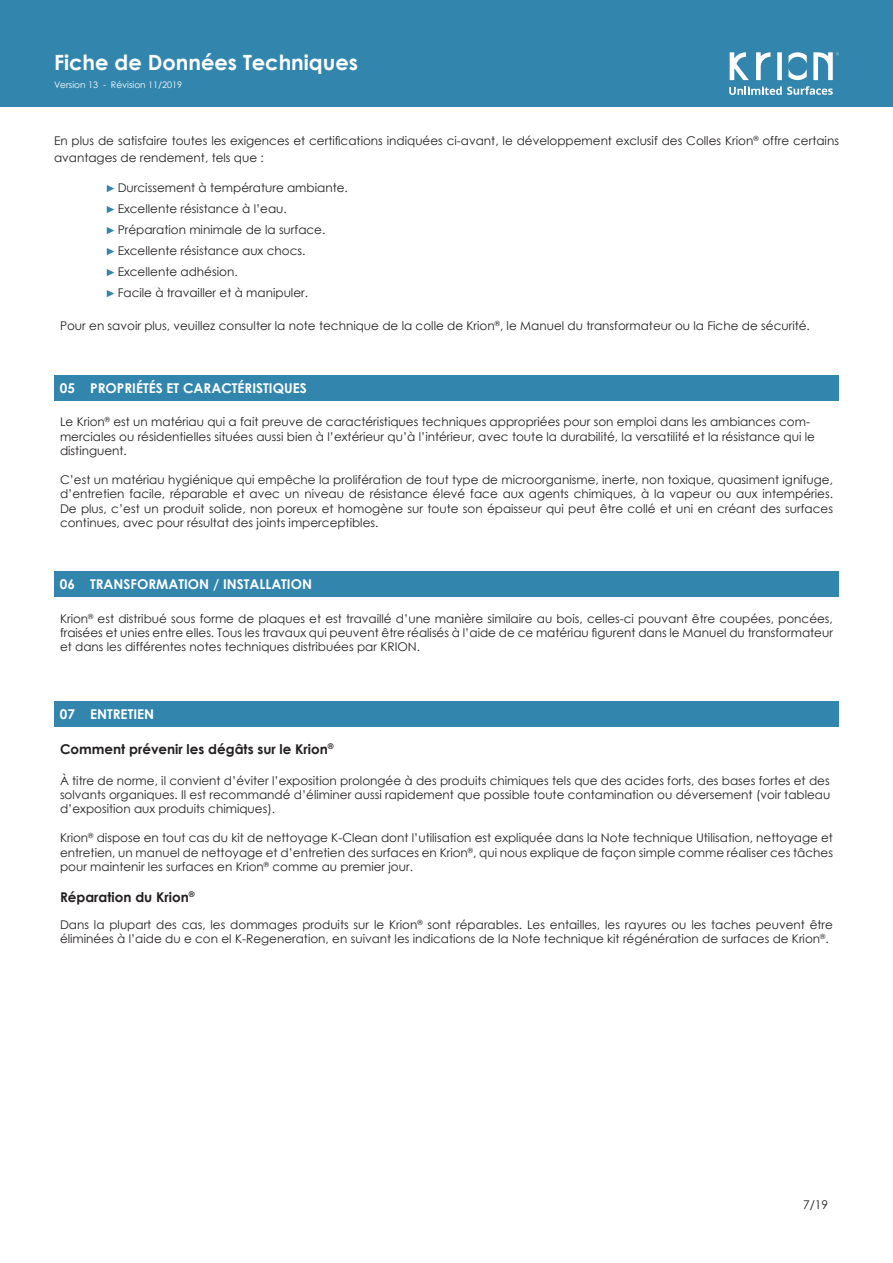
<style>
.page{position:relative;width:893px;height:1263px;background:#fff}
.page>*{position:absolute;margin:0;border:0;box-sizing:border-box;transform-origin:0 0}
.t1{font:700 21px "Century Gothic";color:#fff}
.Subtitulos_Blancos{font:700 13.5px "Century Gothic";color:#fff}
.Subtitulos{font:700 13.5px "Century Gothic";color:#231f20}
.Texto{font:12px/14.4px "Century Gothic";color:#231f20;text-align:justify}
.t2{font:9px "Century Gothic";color:#fff}
</style>
<div class="page">
<div style="left:0;top:0;width:893px;height:106px;background:#3286ae"></div>
<svg style="left:788px;top:52px;width:19px;height:28px"></svg>
<svg style="left:777px;top:52px;width:5px;height:28px"></svg>
<svg style="left:756px;top:52px;width:14px;height:28px"></svg>
<svg style="left:730px;top:52px;width:19px;height:28px"></svg>
<svg style="left:813px;top:52px;width:26px;height:28px"></svg>
<svg style="left:729px;top:86px;width:104px;height:9px"></svg>
<svg style="left:107px;top:185px;width:7px;height:7px"></svg>
<svg style="left:107px;top:206px;width:7px;height:7px"></svg>
<svg style="left:107px;top:227px;width:7px;height:7px"></svg>
<svg style="left:107px;top:248px;width:7px;height:7px"></svg>
<svg style="left:107px;top:269px;width:7px;height:7px"></svg>
<svg style="left:107px;top:290px;width:7px;height:7px"></svg>
<div style="left:54px;top:375px;width:27px;height:25px;background:#3286ae"></div>
<div style="left:82px;top:375px;width:757px;height:25px;background:#3286ae"></div>
<div style="left:54px;top:571px;width:27px;height:26px;background:#3286ae"></div>
<div style="left:82px;top:571px;width:757px;height:26px;background:#3286ae"></div>
<div style="left:54px;top:701px;width:27px;height:26px;background:#3286ae"></div>
<div style="left:82px;top:701px;width:757px;height:26px;background:#3286ae"></div>
<h1 class="t1" style="left:54px;top:46px;width:306px">Fiche de Données Techniques</h1>
<p class="t2" style="left:54px;top:78px;width:130px">Version 13 - Révision 11/2019</p>
<p class="Texto" style="left:54px;top:132px;width:786px;line-height:16.5px">En plus de satisfaire toutes les exigences et certifications indiquées ci-avant, le développement exclusif des Colles Krion<sup>®</sup> offre certains avantages de rendement, tels que :</p>
<p class="Texto" style="left:118px;top:180px;width:232px">Durcissement à température ambiante.</p>
<p class="Texto" style="left:118px;top:201px;width:171px">Excellente résistance à l’eau.</p>
<p class="Texto" style="left:118px;top:222px;width:209px">Préparation minimale de la surface.</p>
<p class="Texto" style="left:118px;top:243px;width:189px">Excellente résistance aux chocs.</p>
<p class="Texto" style="left:118px;top:264px;width:121px">Excellente adhésion.</p>
<p class="Texto" style="left:118px;top:285px;width:192px">Facile à travailler et à manipuler.</p>
<p class="Texto" style="left:60px;top:318px;width:751px">Pour en savoir plus, veuillez consulter la note technique de la colle de Krion<sup>®</sup>, le Manuel du transformateur ou la Fiche de sécurité.</p>
<p class="Subtitulos_Blancos" style="left:60px;top:377px;width:17px">05</p>
<p class="Subtitulos_Blancos" style="left:90px;top:377px;width:218px">PROPRIÉTÉS ET CARACTÉRISTIQUES</p>
<p class="Texto" style="left:60px;top:414px;width:756px;text-align:left">Le Krion<sup>®</sup> est un matériau qui a fait preuve de caractéristiques techniques appropriées pour son emploi dans les ambiances com&shy;merciales ou résidentielles situées aussi bien à l’extérieur qu’à l’intérieur, avec toute la durabilité, la versatilité et la résistance qui le distinguent.</p>
<p class="Texto" style="left:60px;top:472px;width:774px">C’est un matériau hygiénique qui empêche la prolifération de tout type de microorganisme, inerte, non toxique, quasiment ignifuge, d’entretien facile, réparable et avec un niveau de résistance élevé face aux agents chimiques, à la vapeur ou aux intempéries.<br>De plus, c’est un produit solide, non poreux et homogène sur toute son épaisseur qui peut être collé et uni en créant des surfaces continues, avec pour résultat des joints imperceptibles.</p>
<p class="Subtitulos_Blancos" style="left:60px;top:574px;width:17px">06</p>
<p class="Subtitulos_Blancos" style="left:90px;top:574px;width:223px">TRANSFORMATION / INSTALLATION</p>
<p class="Texto" style="left:60px;top:611px;width:774px">Krion<sup>®</sup> est distribué sous forme de plaques et est travaillé d’une manière similaire au bois, celles-ci pouvant être coupées, poncées, fraisées et unies entre elles. Tous les travaux qui peuvent être réalisés à l’aide de ce matériau figurent dans le Manuel du transformateur et dans les différentes notes techniques distribuées par KRION.</p>
<p class="Subtitulos_Blancos" style="left:60px;top:704px;width:17px">07</p>
<p class="Subtitulos_Blancos" style="left:90px;top:704px;width:65px">ENTRETIEN</p>
<p class="Subtitulos" style="left:60px;top:739px;width:275px">Comment prévenir les dégâts sur le Krion<sup>®</sup></p>
<p class="Texto" style="left:60px;top:773px;width:772px">À titre de norme, il convient d’éviter l’exposition prolongée à des produits chimiques tels que des acides forts, des bases fortes et des solvants organiques. Il est recommandé d’éliminer aussi rapidement que possible toute contamination ou déversement (voir tableau d’exposition aux produits chimiques).</p>
<p class="Texto" style="left:60px;top:830px;width:774px">Krion<sup>®</sup> dispose en tout cas du kit de nettoyage K-Clean dont l’utilisation est expliquée dans la Note technique Utilisation, nettoyage et entretien, un manuel de nettoyage et d’entretien des surfaces en Krion<sup>®</sup>, qui nous explique de façon simple comme réaliser ces tâches pour maintenir les surfaces en Krion<sup>®</sup> comme au premier jour.</p>
<p class="Subtitulos" style="left:60px;top:886px;width:136px">Réparation du Krion<sup>®</sup></p>
<p class="Texto" style="left:60px;top:917px;width:774px">Dans la plupart des cas, les dommages produits sur le Krion<sup>®</sup> sont réparables. Les entailles, les rayures ou les taches peuvent être éliminées à l’aide du e con el K-Regeneration, en suivant les indications de la Note technique kit régénération de surfaces de Krion<sup>®</sup>.</p>
<p class="Texto" style="left:803px;top:1197px;width:27px">7/19</p>
</div>
